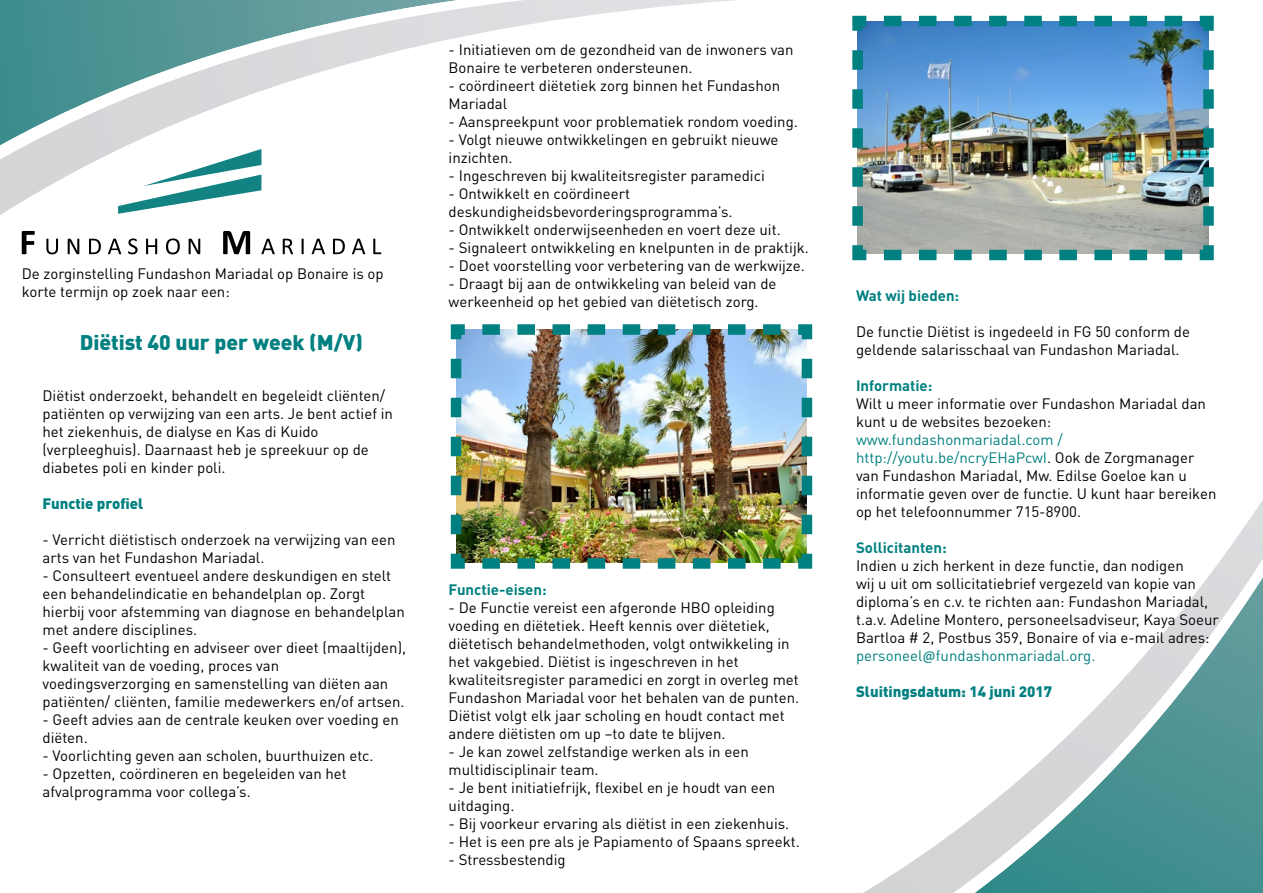
<style>
.page{position:relative;width:1263px;height:893px;background:#fff}
.page>*{position:absolute;margin:0;border:0;box-sizing:border-box;transform-origin:0 0}
.t1{font:900 21px "DIN Pro";color:#008080}
.t2{font:15px/18px "DIN Pro";color:#000}
.t3{font:700 15px "DIN Pro";color:#008080}
.t4{font:900 15px "DIN Pro";color:#008080}
.s1{color:#008080}
.s2{font-family:"Calibri";color:#008080}
</style>
<div class="page">
<svg style="left:852px;top:15px;width:362px;height:246px;background:#5a98ca"></svg>
<img style="left:450px;top:324px;width:363px;height:245px">
<img style="left:857px;top:118px;width:357px;height:143px">
<svg style="left:863px;top:500px;width:400px;height:393px"></svg>
<svg style="left:21px;top:231px;width:361px;height:24px"></svg>
<svg style="left:0;top:0;width:735px;height:215px"></svg>
<p class="t2" style="left:22px;top:264px;width:363px">De zorginstelling Fundashon Mariadal op Bonaire is op korte termijn op zoek naar een:</p>
<h1 class="t1" style="left:80px;top:328px;width:285px">Diëtist 40 uur per week (M/V)</h1>
<p class="t2" style="left:43px;top:385px;width:352px">Diëtist onderzoekt, behandelt en begeleidt cliënten/ patiënten op verwijzing van een arts. Je bent actief in het ziekenhuis, de dialyse en Kas di Kuido (verpleeghuis). Daarnaast heb je spreekuur op de diabetes poli en kinder poli.</p>
<p class="t4" style="left:43px;top:493px;width:102px">Functie profiel</p>
<p class="t2" style="left:43px;top:529px;width:354px">- Verricht diëtistisch onderzoek na verwijzing van een arts van het Fundashon Mariadal.</p>
<p class="t2" style="left:43px;top:565px;width:364px">- Consulteert eventueel andere deskundigen en stelt een behandelindicatie en behandelplan op. Zorgt hierbij voor afstemming van diagnose en behandelplan met andere disciplines.</p>
<p class="t2" style="left:43px;top:637px;width:365px">- Geeft voorlichting en adviseer over dieet (maaltijden), kwaliteit van de voeding, proces van voedingsverzorging en samenstelling van diëten aan patiënten/ cliënten, familie medewerkers en/of artsen.</p>
<p class="t2" style="left:43px;top:709px;width:358px">- Geeft advies aan de centrale keuken over voeding en diëten.</p>
<p class="t2" style="left:43px;top:745px;width:333px">- Voorlichting geven aan scholen, buurthuizen etc.</p>
<p class="t2" style="left:43px;top:763px;width:306px">- Opzetten, coördineren en begeleiden van het afvalprogramma voor collega’s.</p>
<p class="t2" style="left:449px;top:40px;width:346px">- Initiatieven om de gezondheid van de inwoners van<br>Bonaire te verbeteren ondersteunen.</p>
<p class="t2" style="left:449px;top:76px;width:333px">- coördineert diëtetiek zorg binnen het Fundashon<br>Mariadal</p>
<p class="t2" style="left:449px;top:112px;width:351px">- Aanspreekpunt voor problematiek rondom voeding.</p>
<p class="t2" style="left:449px;top:130px;width:331px">- Volgt nieuwe ontwikkelingen en gebruikt nieuwe inzichten.</p>
<p class="t2" style="left:449px;top:166px;width:318px">- Ingeschreven bij kwaliteitsregister paramedici</p>
<p class="t2" style="left:449px;top:184px;width:285px">- Ontwikkelt en coördineert deskundigheidsbevorderingsprogramma’s.</p>
<p class="t2" style="left:449px;top:220px;width:334px">- Ontwikkelt onderwijseenheden en voert deze uit.</p>
<p class="t2" style="left:449px;top:238px;width:362px">- Signaleert ontwikkeling en knelpunten in de praktijk.</p>
<p class="t2" style="left:449px;top:256px;width:358px">- Doet voorstelling voor verbetering van de werkwijze.</p>
<p class="t2" style="left:449px;top:274px;width:329px">- Draagt bij aan de ontwikkeling van beleid van de werkeenheid op het gebied van diëtetisch zorg.</p>
<p class="t3" style="left:449px;top:579px;width:100px">Functie-eisen:</p>
<p class="t2" style="left:449px;top:598px;width:352px">- De Functie vereist een afgeronde HBO opleiding voeding en diëtetiek. Heeft kennis over diëtetiek, diëtetisch behandelmethoden, volgt ontwikkeling in het vakgebied. Diëtist is ingeschreven in het kwaliteitsregister paramedici en zorgt in overleg met Fundashon Mariadal voor het behalen van de punten.<br>Diëtist volgt elk jaar scholing en houdt contact met andere diëtisten om up –to date te blijven.</p>
<p class="t2" style="left:449px;top:742px;width:302px">- Je kan zowel zelfstandige werken als in een multidisciplinair team.</p>
<p class="t2" style="left:449px;top:778px;width:328px">- Je bent initiatiefrijk, flexibel en je houdt van een uitdaging.</p>
<p class="t2" style="left:449px;top:814px;width:342px">- Bij voorkeur ervaring als diëtist in een ziekenhuis.</p>
<p class="t2" style="left:449px;top:832px;width:353px">- Het is een pre als je Papiamento of Spaans spreekt.</p>
<p class="t2" style="left:449px;top:850px;width:119px">- Stressbestendig</p>
<p class="t3" style="left:856px;top:285px;width:105px">Wat wij bieden:</p>
<p class="t2" style="left:856px;top:322px;width:335px">De functie Diëtist is ingedeeld in FG 50 conform de geldende salarisschaal van Fundashon Mariadal.</p>
<p class="t3" style="left:856px;top:375px;width:78px">Informatie:</p>
<p class="t2" style="left:856px;top:394px;width:351px">Wilt u meer informatie over Fundashon Mariadal dan kunt u de websites bezoeken:</p>
<p class="t2" style="left:856px;top:430px;width:362px"><span class="s1">www.fundashonmariadal.com / http://youtu.be/ncryEHaPcwI</span>. Ook de Zorgmanager van Fundashon Mariadal, Mw. Edilse Goeloe kan u informatie geven over de functie. U kunt haar bereiken op het telefoonnummer 715-8900.</p>
<p class="t3" style="left:856px;top:537px;width:92px">Sollicitanten:</p>
<p class="t2" style="left:856px;top:556px;width:364px">Indien u zich herkent in deze functie, dan nodigen<br>wij u uit om sollicitatiebrief vergezeld van kopie van diploma’s en c.v. te richten aan: Fundashon Mariadal, t.a.v. Adeline Montero, personeelsadviseur, Kaya Soeur Bartloa # 2, Postbus 359, Bonaire of via e-mail adres: <span class="s1">personeel</span><span class="s2">@</span><span class="s1">fundashonmariadal.org.</span></p>
<p class="t4" style="left:856px;top:681px;width:198px">Sluitingsdatum: 14 juni 2017</p>
</div>
